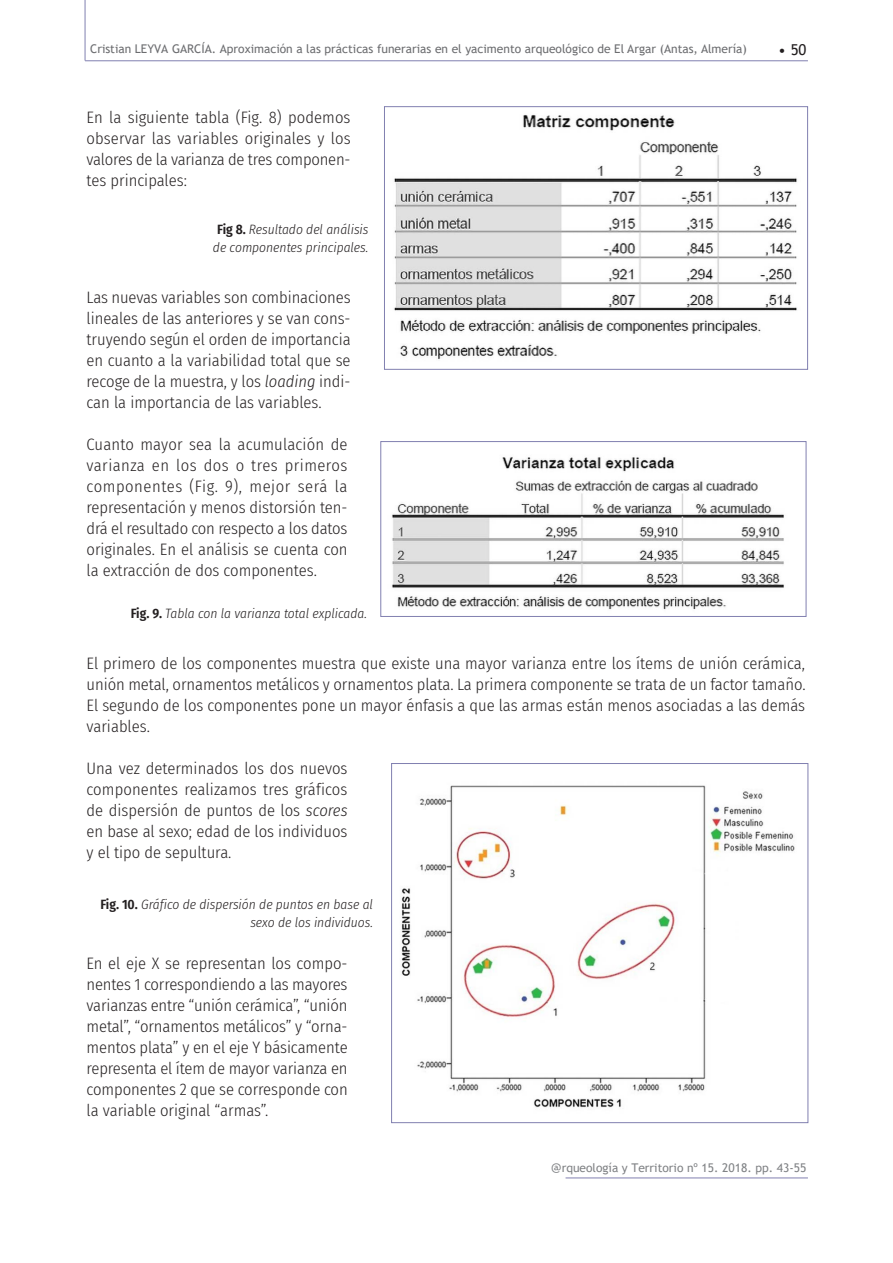
<style>
.page{position:relative;width:893px;height:1263px;background:#fff}
.page>*{position:absolute;margin:0;border:0;box-sizing:border-box;transform-origin:0 0}
.t1{font:300 16.5px/21px "Fira Sans Condensed";color:#231f20;text-align:justify}
.t2{font:15px "Trebuchet MS";color:#231f20}
.t3{font:italic 300 13.5px/18px "Fira Sans Condensed";color:#231f20;text-align:center}
.t4{font:12px "Trebuchet MS";color:#6c6d70}
.t5{font:12px "Trebuchet MS";color:#808285}
.s1{font-weight:600;font-style:normal}
.s2{font-style:italic}
.s3{font-size:13.5px}
</style>
<div class="page">
<hr style="left:85px;top:61px;width:723px;height:1px;background:#8180b0">
<hr style="left:566px;top:1178px;width:242px;height:1px;background:#8180b0">
<hr style="left:85px;top:0;width:1px;height:61px;background:#8180b0">
<img style="left:394px;top:114px;width:403px;height:245px">
<div style="left:384px;top:106px;width:424px;height:264px;border:1px solid #8180b0"></div>
<img style="left:392px;top:457px;width:392px;height:153px">
<div style="left:380px;top:441px;width:426px;height:176px;border:1px solid #8180b0"></div>
<img style="left:401px;top:785px;width:394px;height:323px">
<div style="left:391px;top:763px;width:417px;height:360px;border:1px solid #8180b0"></div>
<p class="t4" style="left:90px;top:41px;width:658px">Cristian LEYVA GARCÍA. Aproximación a las prácticas funerarias en el yacimento arqueológico de El Argar (Antas, Almería)</p>
<p class="t2" style="left:778px;top:40px;width:30px">• 50</p>
<p class="t1" style="left:87px;top:107px;width:266px">En la siguiente tabla (Fig. 8) podemos observar las variables originales y los valores de la varianza de tres componen&shy;tes principales:</p>
<p class="t3" style="left:213px;top:221px;width:157px"><span class="s1">Fig 8.</span> Resultado del análisis de componentes principales.</p>
<p class="t1" style="left:87px;top:287px;width:266px">Las nuevas variables son combinaciones lineales de las anteriores y se van cons&shy;truyendo según el orden de importancia en cuanto a la variabilidad total que se recoge de la muestra, y los <span class="s2">loading</span> indi&shy;can la importancia de las variables.</p>
<p class="t1" style="left:87px;top:434px;width:263px">Cuanto mayor sea la acumulación de varianza en los dos o tres primeros componentes (Fig. 9), mejor será la representación y menos distorsión ten&shy;drá el resultado con respecto a los datos originales. En el análisis se cuenta con la extracción de dos componentes.</p>
<p class="t3" style="left:131px;top:605px;width:238px"><span class="s1">Fig. 9.</span> Tabla con la varianza total explicada.</p>
<p class="t1" style="left:87px;top:653px;width:720px">El primero de los componentes muestra que existe una mayor varianza entre los ítems de unión cerámica, unión metal, ornamentos metálicos y ornamentos plata. La primera componente se trata de un factor tamaño.<br>El segundo de los componentes pone un mayor énfasis a que las armas están menos asociadas a las demás variables.</p>
<p class="t1" style="left:87px;top:758px;width:263px">Una vez determinados los dos nuevos componentes realizamos tres gráficos de dispersión de puntos de los <span class="s2">scores </span>en base al sexo; edad de los individuos y el tipo de sepultura.</p>
<p class="t3" style="left:100px;top:895px;width:274px;text-align:right"><span class="s1">Fig. 10.</span> Gráfico de dispersión de puntos en base al sexo de los individuos.</p>
<p class="t1" style="left:87px;top:952px;width:263px">En el eje X se representan los compo&shy;nentes 1 correspondiendo a las mayores varianzas entre “unión cerámica”, “unión metal”, “ornamentos metálicos” y “orna&shy;mentos plata” y en el eje Y básicamente representa el ítem de mayor varianza en componentes 2 que se corresponde con la variable original “armas”.</p>
<p class="t5" style="left:551px;top:1160px;width:257px"><span class="s3">@</span>rqueología y Territorio nº 15. 2018. pp. 43-55</p>
</div>
